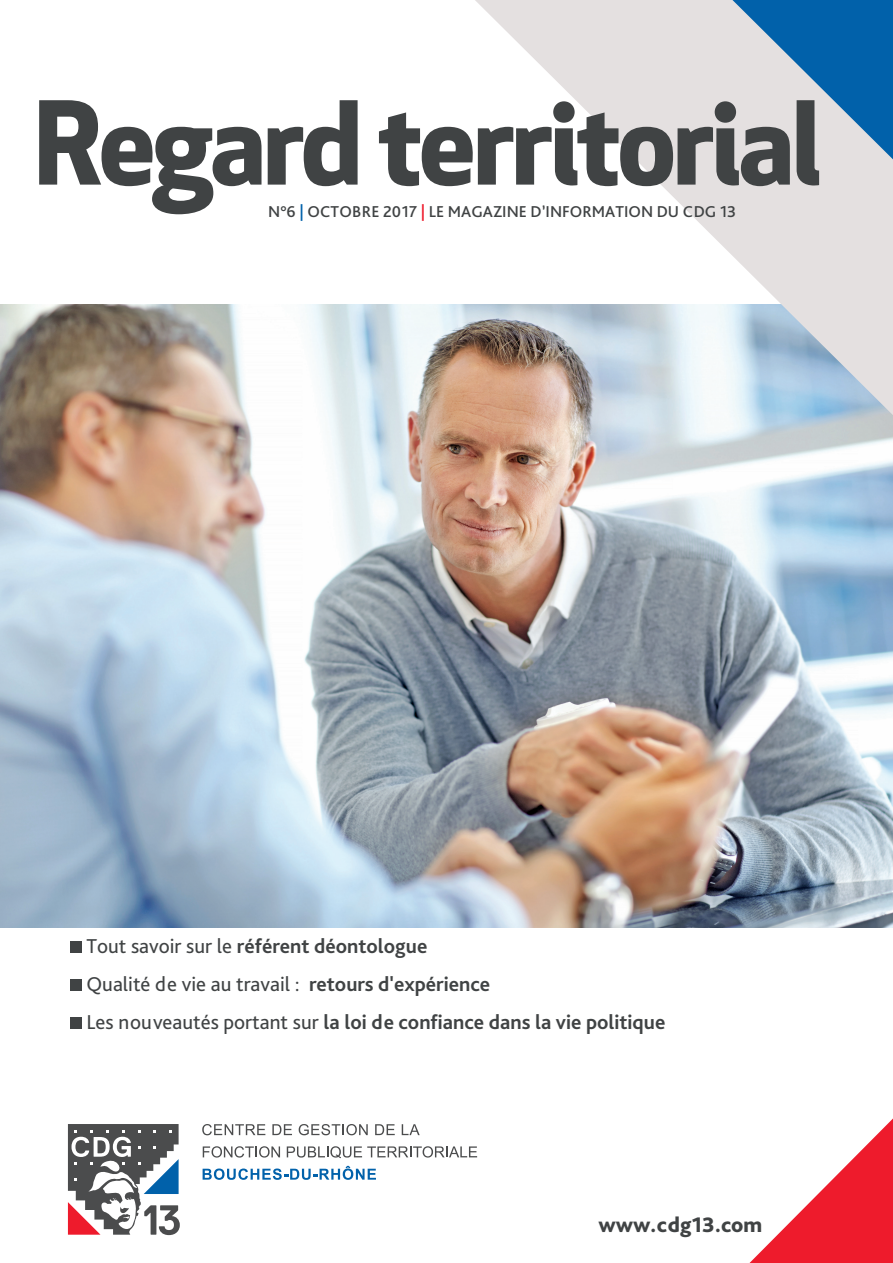
<style>
.page{position:relative;width:893px;height:1263px;background:#fff}
.page>*{position:absolute;margin:0;border:0;box-sizing:border-box;transform-origin:0 0}
.t1{font:700 112.5px "Apex New";letter-spacing:-.03em;color:#404344}
.t2{font:800 21.9px "Bliss Pro";color:#404344}
.t3{font:700 21px/38.1px "Bliss Pro";color:#404344}
.t4{font:500 16.5px "Bliss Pro";color:#404344}
.s1{color:#0161aa}
.s2{color:#ee1b2c}
.s3{font-weight:400}
</style>
<div class="page">
<img style="left:0;top:304px;width:893px;height:623px">
<svg style="left:475px;top:0;width:418px;height:415px"></svg>
<svg style="left:732px;top:0;width:161px;height:159px;background:#75a1c5"></svg>
<svg style="left:749px;top:1118px;width:144px;height:145px"></svg>
<svg style="left:202px;top:1124px;width:63px;height:11px"></svg>
<svg style="left:272px;top:1124px;width:20px;height:11px"></svg>
<svg style="left:299px;top:1124px;width:69px;height:11px"></svg>
<svg style="left:375px;top:1124px;width:20px;height:11px"></svg>
<svg style="left:402px;top:1124px;width:18px;height:11px"></svg>
<svg style="left:203px;top:1146px;width:77px;height:11px"></svg>
<svg style="left:287px;top:1146px;width:190px;height:12px"></svg>
<svg style="left:203px;top:1166px;width:173px;height:14px"></svg>
<svg style="left:68px;top:1124px;width:112px;height:111px"></svg>
<div style="left:70px;top:941px;width:12px;height:12px;background:#404344"></div>
<div style="left:70px;top:979px;width:12px;height:12px;background:#404344"></div>
<div style="left:70px;top:1017px;width:12px;height:12px;background:#404344"></div>
<h1 class="t1" style="left:34px;top:62px;width:789px">Regard territorial</h1>
<p class="t4" style="left:268px;top:202px;width:470px">N°6 <span class="s1">|</span> OCTOBRE 2017 <span class="s2">|</span> LE MAGAZINE D’INFORMATION DU CDG 13</p>
<p class="t3" style="left:86px;top:926px;width:581px"><span class="s3">Tout savoir sur le</span> référent déontologue<br><span class="s3">Qualité de vie au travail :</span> retours d'expérience<br><span class="s3">Les nouveautés portant sur</span> la loi de confiance dans la vie politique</p>
<p class="t2" style="left:598px;top:1211px;width:165px">www.cdg13.com</p>
</div>
